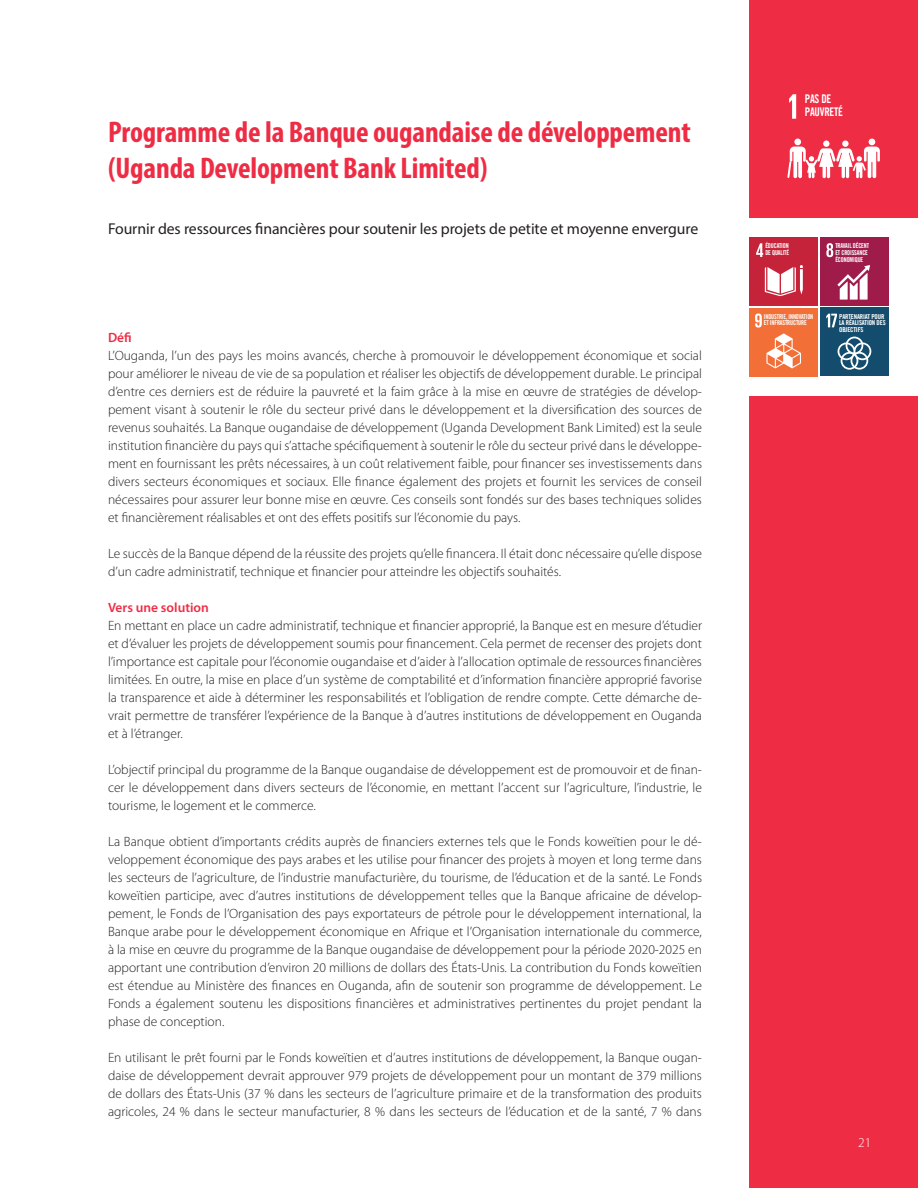
<style>
.page{position:relative;width:918px;height:1188px;background:#fff}
.page>*{position:absolute;margin:0;border:0;box-sizing:border-box;transform-origin:0 0}
.t1{font:700 condensed 30px/36px "Myriad Pro";letter-spacing:-.005em;color:#ee2d45}
.Sub_header{font:15.75px "Myriad Pro";letter-spacing:-.005em;color:#231f20}
.Body{font:300 13.5px/18px "Myriad Pro";color:#231f20;text-align:justify}
.Sub_body{font:600 13.5px "Myriad Pro";color:#ee2d45}
.t2{font:300 13.5px "Myriad Pro";color:#fff}
.t3{font:12px/13.5px "Trade Gothic LT Com Bd Cn 20";letter-spacing:-.02em;color:#fff;scale:.9 1}
.t4{font:6.75px/6.8px "Trade Gothic LT Com Bd Cn 20";letter-spacing:-.02em;color:#fff;scale:.9 1}
.t5{font:6.75px/6.8px "Trade Gothic LT Com Bd Cn 20";letter-spacing:-.02em;color:#fff}
</style>
<div class="page">
<div style="left:749px;top:0;width:169px;height:218px;background:#ee2d45"></div>
<svg style="left:789px;top:94px;width:7px;height:25px"></svg>
<svg style="left:787px;top:139px;width:93px;height:40px"></svg>
<div style="left:749px;top:396px;width:169px;height:792px;background:#ee2d45"></div>
<div style="left:749px;top:308px;width:68px;height:68px;background:#f27038"></div>
<svg style="left:755px;top:314px;width:46px;height:54px"></svg>
<div style="left:820px;top:308px;width:68px;height:68px;background:#134c6c"></div>
<svg style="left:826px;top:314px;width:11px;height:13px"></svg>
<svg style="left:838px;top:337px;width:33px;height:33px"></svg>
<div style="left:749px;top:238px;width:69px;height:68px;background:#c42339"></div>
<svg style="left:756px;top:243px;width:7px;height:14px"></svg>
<svg style="left:765px;top:265px;width:38px;height:31px"></svg>
<div style="left:820px;top:238px;width:68px;height:68px;background:#9f1b49"></div>
<svg style="left:826px;top:243px;width:7px;height:14px"></svg>
<svg style="left:837px;top:265px;width:33px;height:35px"></svg>
<p class="t1" style="left:108px;top:114px;width:584px">Programme de la Banque ougandaise de développement (Uganda Development Bank Limited)</p>
<p class="Sub_header" style="left:108px;top:219px;width:592px">Fournir des ressources financières pour soutenir les projets de petite et moyenne envergure</p>
<p class="Sub_body" style="left:108px;top:329px;width:25px">Défi</p>
<p class="Body" style="left:108px;top:347px;width:596px">L’Ouganda, l’un des pays les moins avancés, cherche à promouvoir le développement économique et social pour améliorer le niveau de vie de sa population et réaliser les objectifs de développement durable. Le principal d’entre ces derniers est de réduire la pauvreté et la faim grâce à la mise en œuvre de stratégies de dévelop&shy;pement visant à soutenir le rôle du secteur privé dans le développement et la diversification des sources de revenus souhaités. La Banque ougandaise de développement (Uganda Development Bank Limited) est la seule institution financière du pays qui s’attache spécifiquement à soutenir le rôle du secteur privé dans le développe&shy;ment en fournissant les prêts nécessaires, à un coût relativement faible, pour financer ses investissements dans divers secteurs économiques et sociaux. Elle finance également des projets et fournit les services de conseil nécessaires pour assurer leur bonne mise en œuvre. Ces conseils sont fondés sur des bases techniques solides et financièrement réalisables et ont des effets positifs sur l’économie du pays.</p>
<p class="Body" style="left:108px;top:545px;width:596px">Le succès de la Banque dépend de la réussite des projets qu’elle financera. Il était donc nécessaire qu’elle dispose d’un cadre administratif, technique et financier pour atteindre les objectifs souhaités.</p>
<p class="Sub_body" style="left:108px;top:599px;width:102px">Vers une solution</p>
<p class="Body" style="left:108px;top:617px;width:596px">En mettant en place un cadre administratif, technique et financier approprié, la Banque est en mesure d’étudier et d’évaluer les projets de développement soumis pour financement. Cela permet de recenser des projets dont l’importance est capitale pour l’économie ougandaise et d’aider à l’allocation optimale de ressources financières limitées. En outre, la mise en place d’un système de comptabilité et d’information financière approprié favorise la transparence et aide à déterminer les responsabilités et l’obligation de rendre compte. Cette démarche de&shy;vrait permettre de transférer l’expérience de la Banque à d’autres institutions de développement en Ouganda et à l’étranger.</p>
<p class="Body" style="left:108px;top:761px;width:596px">L’objectif principal du programme de la Banque ougandaise de développement est de promouvoir et de finan&shy;cer le développement dans divers secteurs de l’économie, en mettant l’accent sur l’agriculture, l’industrie, le tourisme, le logement et le commerce.</p>
<p class="Body" style="left:108px;top:833px;width:596px">La Banque obtient d’importants crédits auprès de financiers externes tels que le Fonds koweïtien pour le dé&shy;veloppement économique des pays arabes et les utilise pour financer des projets à moyen et long terme dans les secteurs de l’agriculture, de l’industrie manufacturière, du tourisme, de l’éducation et de la santé. Le Fonds koweïtien participe, avec d’autres institutions de développement telles que la Banque africaine de dévelop&shy;pement, le Fonds de l’Organisation des pays exportateurs de pétrole pour le développement international, la Banque arabe pour le développement économique en Afrique et l’Organisation internationale du commerce, à la mise en œuvre du programme de la Banque ougandaise de développement pour la période 2020-2025 en apportant une contribution d’environ 20 millions de dollars des États-Unis. La contribution du Fonds koweïtien est étendue au Ministère des finances en Ouganda, afin de soutenir son programme de développement. Le Fonds a également soutenu les dispositions financières et administratives pertinentes du projet pendant la phase de conception.</p>
<p class="Body" style="left:108px;top:1049px;width:596px">En utilisant le prêt fourni par le Fonds koweïtien et d’autres institutions de développement, la Banque ougan&shy;daise de développement devrait approuver 979 projets de développement pour un montant de 379 millions de dollars des États-Unis (37 % dans les secteurs de l’agriculture primaire et de la transformation des produits agricoles, 24 % dans le secteur manufacturier, 8 % dans les secteurs de l’éducation et de la santé, 7 % dans</p>
<p class="t3" style="left:805px;top:92px;width:44px">PAS DE<br>PAUVRETÉ</p>
<p class="t4" style="left:765px;top:242px;width:28px">ÉDUCATION<br>DE QUALITÉ</p>
<p class="t4" style="left:835px;top:242px;width:39px">TRAVAIL DÉCENT<br>ET CROISSANCE<br>ÉCONOMIQUE</p>
<p class="t4" style="left:764px;top:313px;width:56px">INDUSTRIE, INNOVATION<br>ET INFRASTRUCTURE</p>
<p class="t5" style="left:839px;top:313px;width:48px">PARTENARIAT POUR<br>LA RÉALISATION DES<br>OBJECTIFS</p>
<p class="t2" style="left:858px;top:1135px;width:15px">21</p>
</div>
